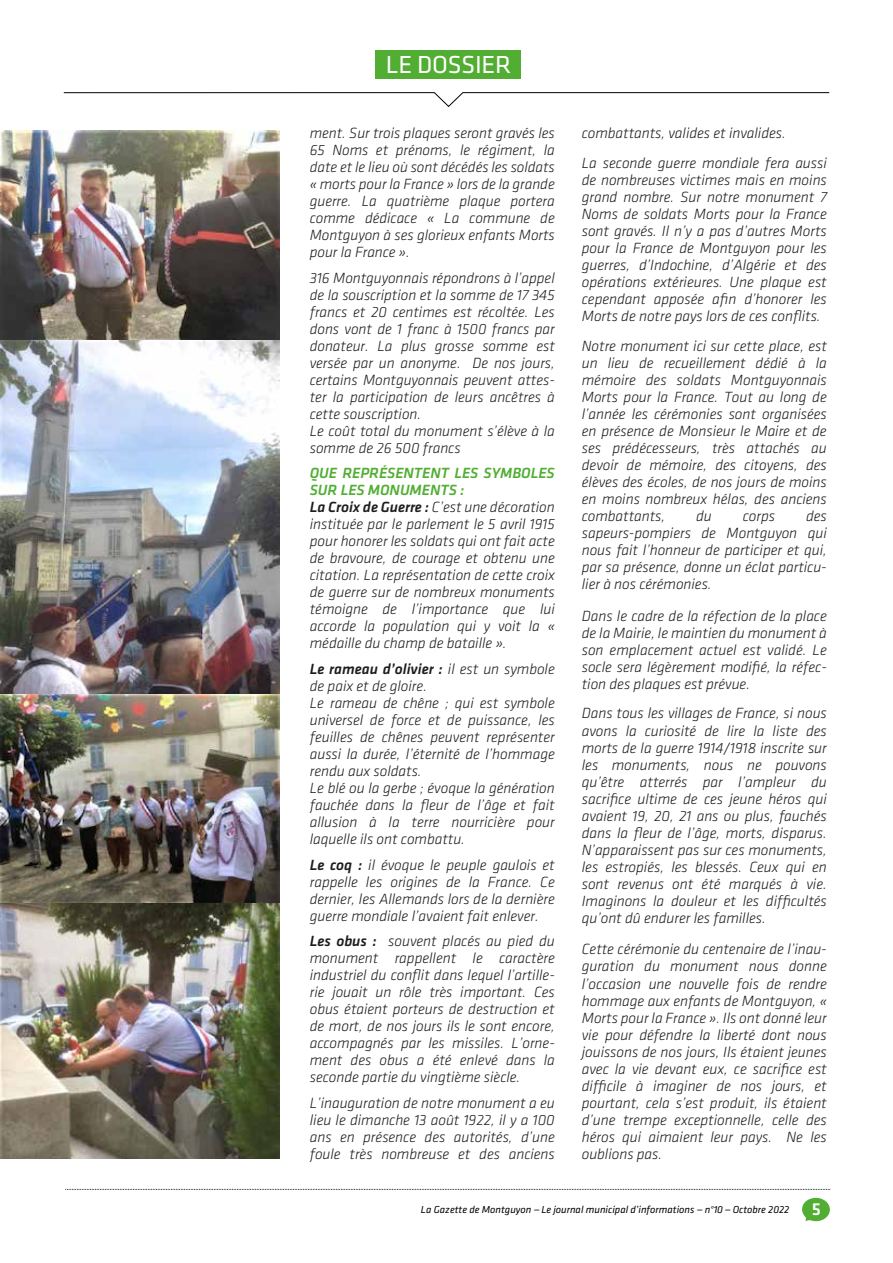
<style>
.page{position:relative;width:893px;height:1263px;background:#fff}
.page>*{position:absolute;margin:0;border:0;box-sizing:border-box;transform-origin:0 0}
.t1{font:25.5px "Klavika";letter-spacing:-.01em;color:#fff}
.t2{font:italic 300 15.3px/17px "Klavika";letter-spacing:-.005em;color:#1d1d1b;text-align:justify}
.t3{font:italic 10.5px "Klavika";color:#010000}
.s1{font-weight:500;color:#51ae32}
.s2{font-weight:500}
.s3{font-weight:500;font-style:normal;font-size:18px;color:#fff}
</style>
<div class="page">
<svg style="left:65px;top:1189px;width:765px;height:1px"></svg>
<svg style="left:802px;top:1198px;width:28px;height:23px"></svg>
<svg style="left:63px;top:92px;width:767px;height:15px"></svg>
<div style="left:376px;top:50px;width:145px;height:28px;background:#51ae32"></div>
<img style="left:0;top:131px;width:280px;height:1027px">
<h1 class="t1" style="left:386px;top:51px;width:127px">LE DOSSIER</h1>
<p class="t2" style="left:310px;top:125px;width:247px">ment. Sur trois plaques seront gravés les 65 Noms et prénoms, le régiment, la date et le lieu où sont décédés les soldats « morts pour la France » lors de la grande guerre. La quatrième plaque portera comme dédicace « La commune de Montguyon à ses glorieux enfants Morts pour la France ».</p>
<p class="t2" style="left:310px;top:269px;width:247px;text-align:left">316 Montguyonnais répondrons à l’appel de la souscription et la somme de 17 345 francs et 20 centimes est récoltée. Les dons vont de 1 franc à 1500 francs par donateur. La plus grosse somme est versée par un anonyme. De nos jours, certains Montguyonnais peuvent attes&shy;ter la participation de leurs ancêtres à cette souscription.<br>Le coût total du monument s’élève à la somme de 26 500 francs</p>
<p class="t2" style="left:310px;top:465px;width:247px;text-align:left"><span class="s1">QUE REPRÉSENTENT LES SYMBOLES SUR LES MONUMENTS :<br></span><span class="s2">La Croix de Guerre :</span> C’est une décoration instituée par le parlement le 5 avril 1915 pour honorer les soldats qui ont fait acte de bravoure, de courage et obtenu une citation. La représentation de cette croix de guerre sur de nombreux monuments témoigne de l’importance que lui accorde la population qui y voit la « médaille du champ de bataille ».</p>
<p class="t2" style="left:310px;top:661px;width:247px;text-align:left"><span class="s2">Le rameau d’olivier :</span> il est un symbole de paix et de gloire.<br>Le rameau de chêne ; qui est symbole universel de force et de puissance, les feuilles de chênes peuvent représenter aussi la durée, l’éternité de l’hommage rendu aux soldats.<br>Le blé ou la gerbe ; évoque la génération fauchée dans la fleur de l’âge et fait allusion à la terre nourricière pour laquelle ils ont combattu.</p>
<p class="t2" style="left:310px;top:856px;width:247px"><span class="s2">Le coq :</span> il évoque le peuple gaulois et rappelle les origines de la France. Ce dernier, les Allemands lors de la dernière guerre mondiale l’avaient fait enlever.</p>
<p class="t2" style="left:310px;top:933px;width:247px"><span class="s2">Les obus :</span> souvent placés au pied du monument rappellent le caractère industriel du conflit dans lequel l’artille&shy;rie jouait un rôle très important. Ces obus étaient porteurs de destruction et de mort, de nos jours ils le sont encore, accompagnés par les missiles. L’orne&shy;ment des obus a été enlevé dans la seconde partie du vingtième siècle.</p>
<p class="t2" style="left:310px;top:1094px;width:247px">L’inauguration de notre monument a eu lieu le dimanche 13 août 1922, il y a 100 ans en présence des autorités, d’une foule très nombreuse et des anciens</p>
<p class="t2" style="left:582px;top:118px;width:246px;line-height:29.7px">combattants, valides et invalides.<br>La seconde guerre mondiale fera aussi</p>
<p class="t2" style="left:582px;top:171px;width:247px">de nombreuses victimes mais en moins grand nombre. Sur notre monument 7<br>Noms de soldats Morts pour la France sont gravés. Il n’y a pas d’autres Morts pour la France de Montguyon pour les guerres, d’Indochine, d’Algérie et des opérations extérieures. Une plaque est cependant apposée afin d’honorer les Morts de notre pays lors de ces conflits.</p>
<p class="t2" style="left:582px;top:337px;width:247px">Notre monument ici sur cette place, est un lieu de recueillement dédié à la mémoire des soldats Montguyonnais Morts pour la France. Tout au long de l’année les cérémonies sont organisées en présence de Monsieur le Maire et de ses prédécesseurs, très attachés au devoir de mémoire, des citoyens, des élèves des écoles, de nos jours de moins en moins nombreux hélas, des anciens combattants,</p>
<p class="t2" style="left:582px;top:507px;width:247px;text-indent:224px">des sapeurs-pompiers de Montguyon qui nous fait l’honneur de participer et qui, par sa présence, donne un éclat particu&shy;lier à nos cérémonies.</p>
<p class="t2" style="left:582px;top:607px;width:247px">Dans le cadre de la réfection de la place de la Mairie, le maintien du monument à son emplacement actuel est validé. Le socle sera légèrement modifié, la réfec&shy;tion des plaques est prévue.</p>
<p class="t2" style="left:582px;top:705px;width:247px">Dans tous les villages de France, si nous avons la curiosité de lire la liste des morts de la guerre 1914/1918 inscrite sur les monuments, nous ne pouvons qu’être atterrés par l’ampleur du sacrifice ultime de ces jeune héros qui avaient 19, 20, 21 ans ou plus, fauchés dans la fleur de l’âge, morts, disparus.<br>N’apparaissent pas sur ces monuments, les estropiés, les blessés. Ceux qui en sont revenus ont été marqués à vie.<br>Imaginons la douleur et les difficultés qu’ont dû endurer les familles.</p>
<p class="t2" style="left:582px;top:941px;width:247px">Cette cérémonie du centenaire de l’inau&shy;guration du monument nous donne l’occasion une nouvelle fois de rendre hommage aux enfants de Montguyon, « Morts pour la France ». Ils ont donné leur vie pour défendre la liberté dont nous jouissons de nos jours, Ils étaient jeunes avec la vie devant eux, ce sacrifice est difficile à imaginer de nos jours, et pourtant, cela s’est produit, ils étaient d’une trempe exceptionnelle, celle des héros qui aimaient leur pays. Ne les oublions pas.</p>
<p class="t2" style="left:696px;top:507px;width:17px">du</p>
<p class="t2" style="left:743px;top:507px;width:34px">corps</p>
<p class="t3" style="left:421px;top:1204px;width:401px">La Gazette de Montguyon —Le journal municipal d’informations — n°10 — Octobre 2022 <span class="s3">5</span></p>
</div>
